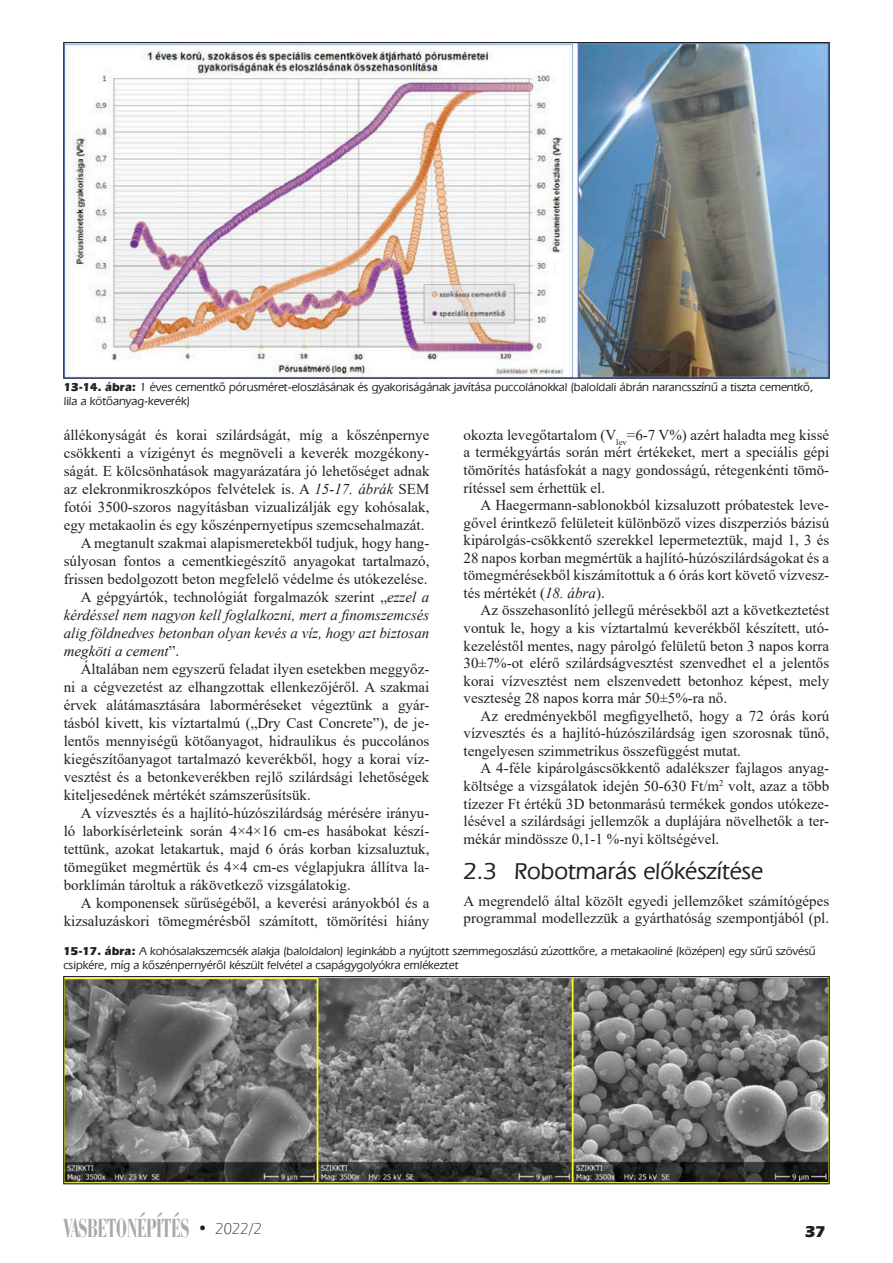
<style>
.page{position:relative;width:893px;height:1263px;background:#fff}
.page>*{position:absolute;margin:0;border:0;box-sizing:border-box;transform-origin:0 0}
.t1{font:27px "Bauer Bodoni BCHU Bold Condensed";color:#a8a9ad;scale:.75 1}
._2dik_alcim{font:24px "Eras Med HU Medium";color:#231f20}
.t2{font:16.5px "Eras HU Bold";color:#231f20}
.Nincs_térköz{font:15px/18px "Times New Roman";color:#231f20;text-align:justify}
.Nincs_térköz-2{font:italic 15px/18px "Times New Roman";color:#231f20;text-align:justify}
.Normál{font:15px/17.5px "Times New Roman";color:#231f20}
.Ábra_szoveg{font:12px/13.5px "Eras Med HU Medium";color:#231f20}
.s1{font-family:"Eras HU Bold"}
.s2{font-style:italic}
.s3{font-style:normal}
.s4{font-family:"Eras HU Bold";font-size:16.5px;color:#231f20}
.s5{font-family:"Eras Lt HU Light";font-size:16.5px;color:#231f20}
</style>
<div class="page">
<img style="left:65px;top:44px;width:763px;height:332px">
<img style="left:65px;top:978px;width:762px;height:204px">
<div style="left:63px;top:976px;width:766px;height:208px;border:1px solid #231f20"></div>
<p class="Ábra_szoveg" style="left:64px;top:380px;width:751px"><span class="s1">13-14. ábra:</span> 1 éves cementkô pórusméret-eloszlásának és gyakoriságának javítása puccolánokkal (baloldali ábrán narancsszínû a tiszta cementkô, lila a kötôanyag-keverék)</p>
<p class="Nincs_térköz" style="left:64px;top:425px;width:367px">állékonyságát és korai szilárdságát, míg a kőszénpernye csökkenti a vízigényt és megnöveli a keverék mozgékony&shy;ságát. E kölcsönhatások magyarázatára jó lehetőséget adnak az elekronmikroszkópos felvételek is. A <span class="s2">15-17. ábrák</span> SEM fotói 3500-szoros nagyításban vizualizálják egy kohósalak, egy metakaolin és egy kőszénpernyetípus szemcsehalmazát.</p>
<p class="Nincs_térköz" style="left:64px;top:533px;width:367px;text-indent:17px">A megtanult szakmai alapismeretekből tudjuk, hogy hang&shy;súlyosan fontos a cementkiegészítő anyagokat tartalmazó, frissen bedolgozott beton megfelelő védelme és utókezelése.</p>
<p class="Nincs_térköz-2" style="left:64px;top:588px;width:367px;text-indent:17px"><span class="s3">A gépgyártók, technológiát forgalmazók szerint „</span>ezzel a kérdéssel nem nagyon kell foglalkozni, mert a finomszemcsés alig földnedves betonban olyan kevés a víz, hogy azt biztosan megköti a cement<span class="s3">”.</span></p>
<p class="Nincs_térköz" style="left:64px;top:660px;width:367px;text-indent:17px">Általában nem egyszerű feladat ilyen esetekben meggyőz&shy;ni a cégvezetést az elhangzottak ellenkezőjéről. A szakmai érvek alátámasztására laborméréseket végeztünk a gyár&shy;tásból kivett, kis víztartalmú („Dry Cast Concrete”), de je&shy;lentős mennyiségű kötőanyagot, hidraulikus és puccolános kiegészítőanyagot tartalmazó keverékből, hogy a korai víz&shy;vesztést és a betonkeverékben rejlő szilárdsági lehetőségek kiteljesedének mértékét számszerűsítsük.</p>
<p class="Nincs_térköz" style="left:64px;top:804px;width:367px;text-indent:17px">A vízvesztés és a hajlító-húzószilárdság mérésére irányu&shy;ló laborkísérleteink során 4×4×16 cm-es hasábokat készí&shy;tettünk, azokat letakartuk, majd 6 órás korban kizsaluztuk, tömegüket megmértük és 4×4 cm-es véglapjukra állítva la&shy;borklímán tároltuk a rákövetkező vizsgálatokig.</p>
<p class="Nincs_térköz" style="left:64px;top:894px;width:367px;text-align:right">A komponensek sűrűségéből, a keverési arányokból és a kizsaluzáskori tömegmérésből számított, tömörítési hiány</p>
<p class="Nincs_térköz" style="left:463px;top:426px;width:367px;line-height:17.5px">okozta levegőtartalom (V<sub>lev</sub>=6-7 V%) azért haladta meg kissé a termékgyártás során mért értékeket, mert a speciális gépi tömörítés hatásfokát a nagy gondosságú, rétegenkénti tömö&shy;rítéssel sem érhettük el.</p>
<p class="Nincs_térköz" style="left:463px;top:496px;width:367px;line-height:17.5px;text-indent:17px">A Haegermann-sablonokból kizsaluzott próbatestek leve&shy;gővel érintkező felületeit különböző vizes diszperziós bázisú kipárolgás-csökkentő szerekkel lepermeteztük, majd 1, 3 és 28 napos korban megmértük a hajlító-húzószilárdságokat és a tömegmérésekből kiszámítottuk a 6 órás kort követő vízvesz&shy;tés mértékét (<span class="s2">18. ábra</span>).</p>
<p class="Nincs_térköz" style="left:463px;top:601px;width:367px;line-height:17.5px;text-indent:17px">Az összehasonlító jellegű mérésekből azt a következtetést vontuk le, hogy a kis víztartalmú keverékből készített, utó&shy;kezeléstől mentes, nagy párolgó felületű beton 3 napos korra 30±7%-ot elérő szilárdságvesztést szenvedhet el a jelentős korai vízvesztést nem elszenvedett betonhoz képest, mely veszteség 28 napos korra már 50±5%-ra nő.</p>
<p class="Nincs_térköz" style="left:463px;top:706px;width:367px;line-height:17.5px;text-indent:17px">Az eredményekből megfigyelhető, hogy a 72 órás korú vízvesztés és a hajlító-húzószilárdság igen szorosnak tűnő, tengelyesen szimmetrikus összefüggést mutat.</p>
<p class="Nincs_térköz" style="left:463px;top:759px;width:367px;line-height:17.5px;text-indent:17px">A 4-féle kipárolgáscsökkentő adalékszer fajlagos anyag&shy;költsége a vizsgálatok idején 50-630 Ft/m<sup>2</sup> volt, azaz a több tízezer Ft értékű 3D betonmarású termékek gondos utókeze&shy;lésével a szilárdsági jellemzők a duplájára növelhetők a ter&shy;mékár mindössze 0,1-1 %-nyi költségével.</p>
<p class="_2dik_alcim" style="left:463px;top:857px;width:301px">2.3 Robotmarás elõkészítése</p>
<p class="Normál" style="left:463px;top:891px;width:367px">A megrendelő által közölt egyedi jellemzőket számítógépes programmal modellezzük a gyárthatóság szempontjából (pl.</p>
<p class="Ábra_szoveg" style="left:63px;top:944px;width:754px"><span class="s1">15-17. ábra:</span> A kohósalakszemcsék alakja (baloldalon) leginkább a nyújtott szemmegoszlású zúzottkôre, a metakaoliné (középen) egy sûrû szövésû csipkére, míg a kôszénpernyérôl készült felvétel a csapágygolyókra emlékeztet</p>
<h1 class="t1" style="left:64px;top:1211px;width:266px">VASBETONÉPÍTÉS <span class="s4">•</span> <span class="s5">2022/2</span></h1>
<p class="t2" style="left:805px;top:1221px;width:22px">37</p>
</div>
